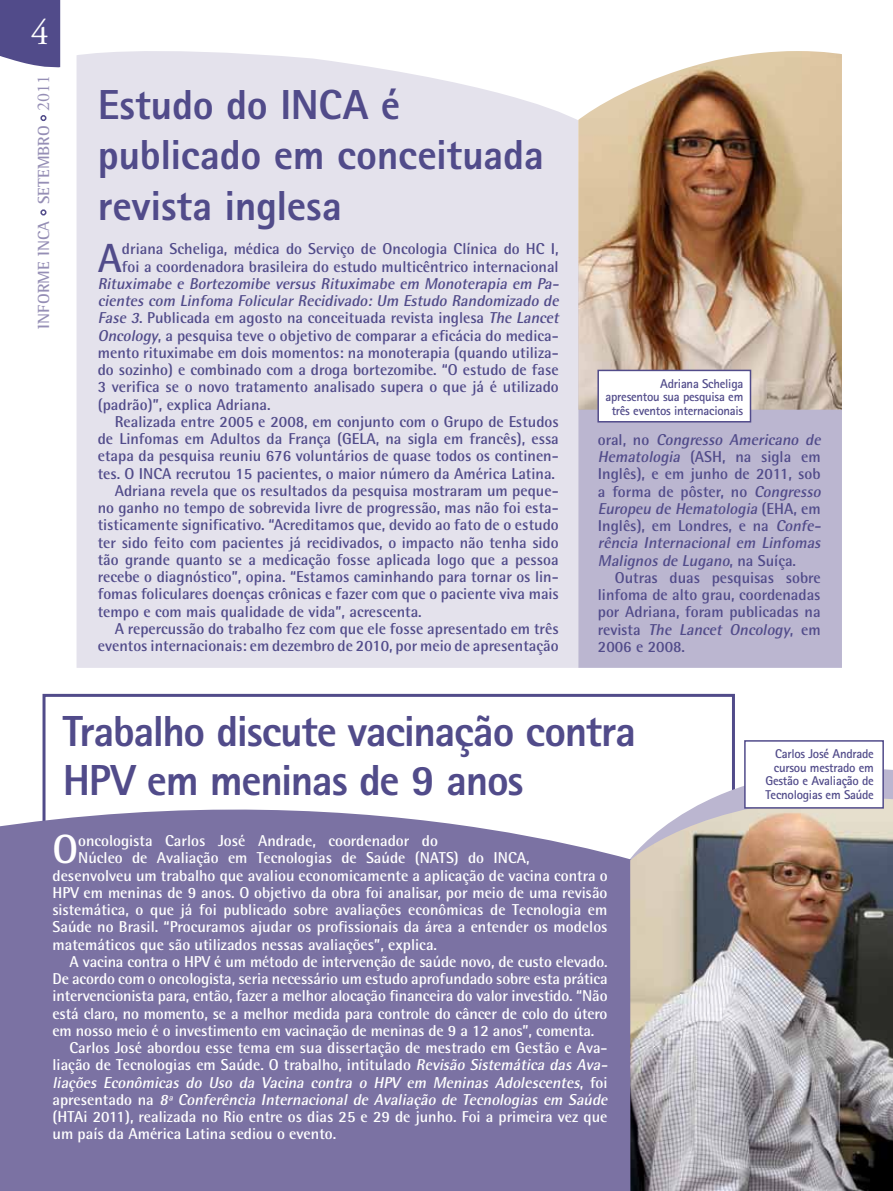
<style>
.page{position:relative;width:893px;height:1191px;background:#fff}
.page>*{position:absolute;margin:0;border:0;box-sizing:border-box;transform-origin:0 0}
.t1{font:800 43.5px/49.5px "Rotis Sans Serif";letter-spacing:-.03em;color:#514b8a}
.t2{font:800 42px/50.4px "Rotis Sans Serif";letter-spacing:-.005em;color:#514b8a}
.t3{font:700 40.8px "Rotis Semi Sans";color:#514b8a}
.t4{font:700 40.8px "Rotis Semi Sans";color:#fff}
.t5{font:36px "Adobe Garamond Pro";color:#fff}
.t6{font:700 16.5px "Rotis Semi Serif";letter-spacing:-.005em;color:#958eb5}
.t7{font:700 15.75px/17.2px "Rotis Semi Sans";color:#514b8a}
.t8{font:700 15.75px "Rotis Semi Sans";color:#fff}
.t9{font:italic 700 15.75px/17.2px "Rotis Semi Sans";color:#514b8a}
.t10{font:italic 700 15.75px "Rotis Semi Sans";color:#fff}
.t11{font:700 12.75px/13.5px "Rotis Sans Serif";letter-spacing:-.02em;color:#514b8a;text-align:right}
.s1{font-family:"Adobe Garamond Pro";font-weight:400;font-size:18px}
.s2{font-style:italic}
.s3{font-style:normal}
</style>
<div class="page">
<div style="left:77px;top:51px;width:501px;height:617px;background:#e4e2ec"></div>
<div style="left:578px;top:410px;width:264px;height:258px;background:#bbb6d0"></div>
<img style="left:578px;top:51px;width:264px;height:359px">
<div style="left:598px;top:370px;width:152px;height:52px;background:#fff"></div>
<div style="left:597px;top:370px;width:154px;height:52px;border:2px solid #514b8a"></div>
<svg style="left:0;top:765px;width:733px;height:426px;background:#8d86b0"></svg>
<img style="left:630px;top:798px;width:263px;height:393px">
<div style="left:745px;top:741px;width:138px;height:67px;background:#fff"></div>
<div style="left:744px;top:740px;width:140px;height:68px;border:2px solid #514b8a"></div>
<svg style="left:0;top:0;width:60px;height:68px;background:#5c5791"></svg>
<svg style="left:40px;top:209px;width:6px;height:6px"></svg>
<svg style="left:40px;top:115px;width:6px;height:6px"></svg>
<h3 class="t5" style="left:31px;top:11px;width:19px">4</h3>
<p class="t6" style="left:34px;top:328px;width:255px;rotate:-90deg">INFORME INCA SETEMBRO <span class="s1">2011</span></p>
<h2 class="t2" style="left:98px;top:79px;width:448px">Estudo do INCA é publicado em conceituada revista inglesa</h2>
<h3 class="t3" style="left:98px;top:233px;width:26px">A</h3>
<p class="t7" style="left:122px;top:240px;width:438px">driana Scheliga, médica do Serviço de Oncologia Clínica do HC I, foi a coordenadora brasileira do estudo multicêntrico internacional</p>
<p class="t7" style="left:98px;top:275px;width:466px"><span class="s2">Rituximabe e Bortezomibe versus Rituximabe em Monoterapia em Pa&shy;cientes com Linfoma Folicular Recidivado: Um Estudo Randomizado de Fase 3</span>. Publicada em agosto na conceituada revista inglesa <span class="s2">The Lancet Oncology</span>, a pesquisa teve o objetivo de comparar a eficácia do medica&shy;mento rituximabe em dois momentos: na monoterapia (quando utiliza&shy;do sozinho) e combinado com a droga bortezomibe. “O estudo de fase 3 verifica se o novo tratamento analisado supera o que já é utilizado (padrão)”, explica Adriana.</p>
<p class="t7" style="left:115px;top:413px;width:445px">Realizada entre 2005 e 2008, em conjunto com o Grupo de Estudos</p>
<p class="t7" style="left:98px;top:430px;width:462px">de Linfomas em Adultos da França (GELA, na sigla em francês), essa</p>
<p class="t7" style="left:98px;top:447px;width:462px">etapa da pesquisa reuniu 676 voluntários de quase todos os continen-</p>
<p class="t7" style="left:98px;top:464px;width:459px">tes. O INCA recrutou 15 pacientes, o maior número da América Latina.</p>
<p class="t7" style="left:115px;top:482px;width:445px">Adriana revela que os resultados da pesquisa mostraram um peque-</p>
<p class="t7" style="left:98px;top:499px;width:462px">no ganho no tempo de sobrevida livre de progressão, mas não foi esta-</p>
<p class="t7" style="left:98px;top:516px;width:462px">tisticamente significativo. “Acreditamos que, devido ao fato de o estudo</p>
<p class="t7" style="left:98px;top:533px;width:462px">ter sido feito com pacientes já recidivados, o impacto não tenha sido</p>
<p class="t7" style="left:98px;top:551px;width:462px">tão grande quanto se a medicação fosse aplicada logo que a pessoa</p>
<p class="t7" style="left:98px;top:568px;width:462px">recebe o diagnóstico”, opina. “Estamos caminhando para tornar os lin-</p>
<p class="t7" style="left:98px;top:585px;width:462px">fomas foliculares doenças crônicas e fazer com que o paciente viva mais</p>
<p class="t7" style="left:98px;top:602px;width:325px">tempo e com mais qualidade de vida”, acrescenta.</p>
<p class="t7" style="left:115px;top:620px;width:445px">A repercussão do trabalho fez com que ele fosse apresentado em três</p>
<p class="t7" style="left:98px;top:637px;width:462px">eventos internacionais: em dezembro de 2010, por meio de apresentação</p>
<p class="t11" style="left:605px;top:376px;width:139px">Adriana Scheliga apresentou sua pesquisa em três eventos internacionais</p>
<p class="t9" style="left:598px;top:430px;width:228px"><span class="s3">o ra l , n o</span> Congresso Americano de<br>Hematologia <span class="s3">(ASH, na sigla em<br>Inglês), e em junho de 2011, sob a forma de pôster, no</span> Congresso<br>Europeu de Hematologia <span class="s3">( E H A , e m<br>Inglês), em Londres, e na</span> Confe&shy;rência Internacional em Linfomas<br>Malignos de Lugano<span class="s3">, n a S u í ça .</span></p>
<p class="t7" style="left:598px;top:568px;width:224px;text-align:justify;text-indent:17px">Outras duas pesquisas sobre linfoma de alto grau, coordenadas por Adriana, foram publicadas na r e v i s t a <span class="s2">The Lancet Oncology</span>, e m 2006 e 2008.</p>
<h1 class="t1" style="left:63px;top:705px;width:575px">Trabalho discute vacinação contra<br>HPV em meninas de 9 anos</h1>
<p class="t11" style="left:765px;top:747px;width:110px">Carlos José Andrade cursou mestrado em<br>Gestão e Avaliação de<br>Tecnologias em Saúde</p>
<h3 class="t4" style="left:53px;top:824px;width:27px">O</h3>
<p class="t8" style="left:78px;top:831px;width:361px">oncologista Carlos José Andrade, coordenador do</p>
<p class="t8" style="left:78px;top:848px;width:453px">Núcleo de Avaliação em Tecnologias de Saúde (NATS) do INCA,</p>
<p class="t8" style="left:53px;top:865px;width:557px">desenvolveu um trabalho que avaliou economicamente a aplicação de vacina contra o</p>
<p class="t8" style="left:53px;top:882px;width:556px">HPV em meninas de 9 anos. O objetivo da obra foi analisar, por meio de uma revisão</p>
<p class="t8" style="left:53px;top:900px;width:556px">sistemática, o que já foi publicado sobre avaliações econômicas de Tecnologia em</p>
<p class="t8" style="left:53px;top:917px;width:557px">Saúde no Brasil. “Procuramos ajudar os profissionais da área a entender os modelos</p>
<p class="t8" style="left:53px;top:934px;width:386px">matemáticos que são utilizados nessas avaliações”, explica.</p>
<p class="t8" style="left:70px;top:951px;width:540px">A vacina contra o HPV é um método de intervenção de saúde novo, de custo elevado.</p>
<p class="t8" style="left:53px;top:969px;width:557px">De acordo com o oncologista, seria necessário um estudo aprofundado sobre esta prática</p>
<p class="t8" style="left:53px;top:986px;width:556px">intervencionista para, então, fazer a melhor alocação financeira do valor investido. “Não</p>
<p class="t8" style="left:53px;top:1003px;width:556px">está claro, no momento, se a melhor medida para controle do câncer de colo do útero</p>
<p class="t8" style="left:53px;top:1020px;width:543px">em nosso meio é o investimento em vacinação de meninas de 9 a 12 anos”, comenta.</p>
<p class="t8" style="left:70px;top:1038px;width:540px">Carlos José abordou esse tema em sua dissertação de mestrado em Gestão e Ava-</p>
<p class="t8" style="left:53px;top:1055px;width:560px">liação de Tecnologias em Saúde. O trabalho, intitulado <span class="s2">Revisão Sistemática das Ava-</span></p>
<p class="t10" style="left:53px;top:1072px;width:557px">liações Econômicas do Uso da Vacina contra o HPV em Meninas Adolescentes<span class="s3">, fo i</span></p>
<p class="t10" style="left:53px;top:1089px;width:560px"><span class="s3">a p re s e n t a d o n a</span> 8ª Conferência Internacional de Avaliação de Tecnologias em Saúde</p>
<p class="t8" style="left:53px;top:1107px;width:556px">(HTAi 2011), realizada no Rio entre os dias 25 e 29 de junho. Foi a primeira vez que</p>
<p class="t8" style="left:53px;top:1124px;width:285px">um país da América Latina sediou o evento.</p>
</div>
